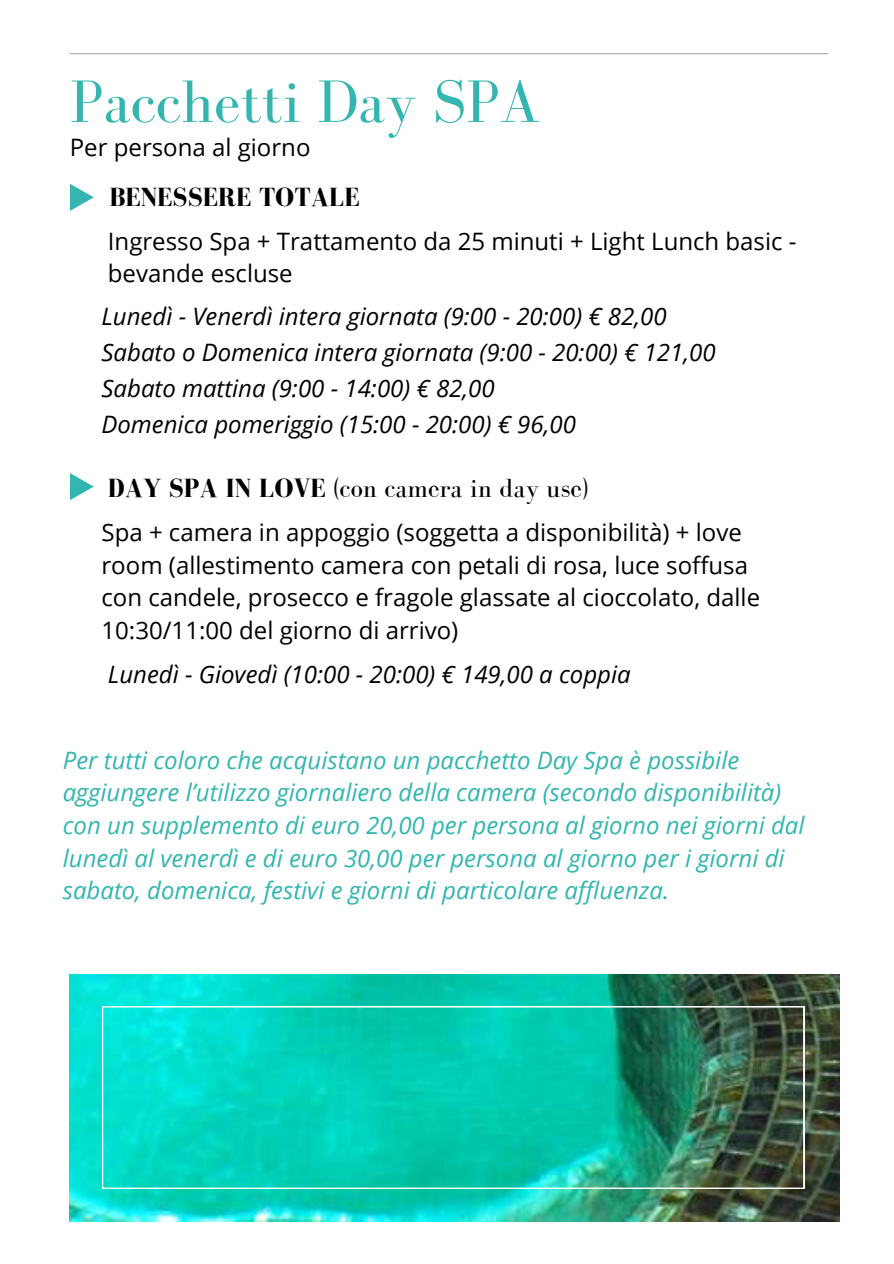
<style>
.page{position:relative;width:894px;height:1264px;background:#fff}
.page>*{position:absolute;margin:0;border:0;box-sizing:border-box;transform-origin:0 0}
.t1{font:61.5px "Bodoni FLF";color:#32b6af}
.t2{font:27px "Bodoni FLF";color:#000}
.t3{font:700 27px "Bodoni FLF";color:#000}
.t4{font:italic 24px/32.7px "Open Sans";color:#32b6af}
.t5{font:24px/32.7px "Open Sans";color:#000}
.t6{font:italic 24px/36px "Open Sans";color:#000}
.s1{font-weight:700}
</style>
<div class="page">
<hr style="left:70px;top:53px;width:758px;height:1px;background:#a6a6a6">
<svg style="left:70px;top:184px;width:24px;height:27px"></svg>
<svg style="left:70px;top:473px;width:24px;height:27px"></svg>
<img style="left:70px;top:974px;width:769px;height:247px">
<img style="left:102px;top:1006px;width:702px;height:182px">
<h1 class="t1" style="left:70px;top:68px;width:471px">Pacchetti Day SPA</h1>
<p class="t5" style="left:70px;top:130px;width:242px">Per persona al giorno</p>
<p class="t3" style="left:109px;top:182px;width:251px">BENESSERE TOTALE</p>
<p class="t5" style="left:108px;top:224px;width:690px">Ingresso Spa + Trattamento da 25 minuti + Light Lunch basic - bevande escluse</p>
<p class="t6" style="left:101px;top:298px;width:615px">Lunedì - Venerdì intera giornata (9:00 - 20:00) € 82,00<br>Sabato o Domenica intera giornata (9:00 - 20:00) € 121,00<br>Sabato mattina (9:00 - 14:00) € 82,00<br>Domenica pomeriggio (15:00 - 20:00) € 96,00</p>
<p class="t2" style="left:108px;top:473px;width:482px"><span class="s1">DAY SPA IN LOVE</span> (con camera in day use)</p>
<p class="t5" style="left:101px;top:515px;width:660px">Spa + camera in appoggio (soggetta a disponibilità) + love room (allestimento camera con petali di rosa, luce soffusa con candele, prosecco e fragole glassate al cioccolato, dalle 10:30/11:00 del giorno di arrivo)</p>
<p class="t6" style="left:108px;top:656px;width:524px">Lunedì - Giovedì (10:00 - 20:00) € 149,00 a coppia</p>
<p class="t4" style="left:63px;top:743px;width:743px">Per tutti coloro che acquistano un pacchetto Day Spa è possibile aggiungere l’utilizzo giornaliero della camera (secondo disponibilità) con un supplemento di euro 20,00 per persona al giorno nei giorni dal lunedì al venerdì e di euro 30,00 per persona al giorno per i giorni di sabato, domenica, festivi e giorni di particolare affluenza.</p>
</div>
